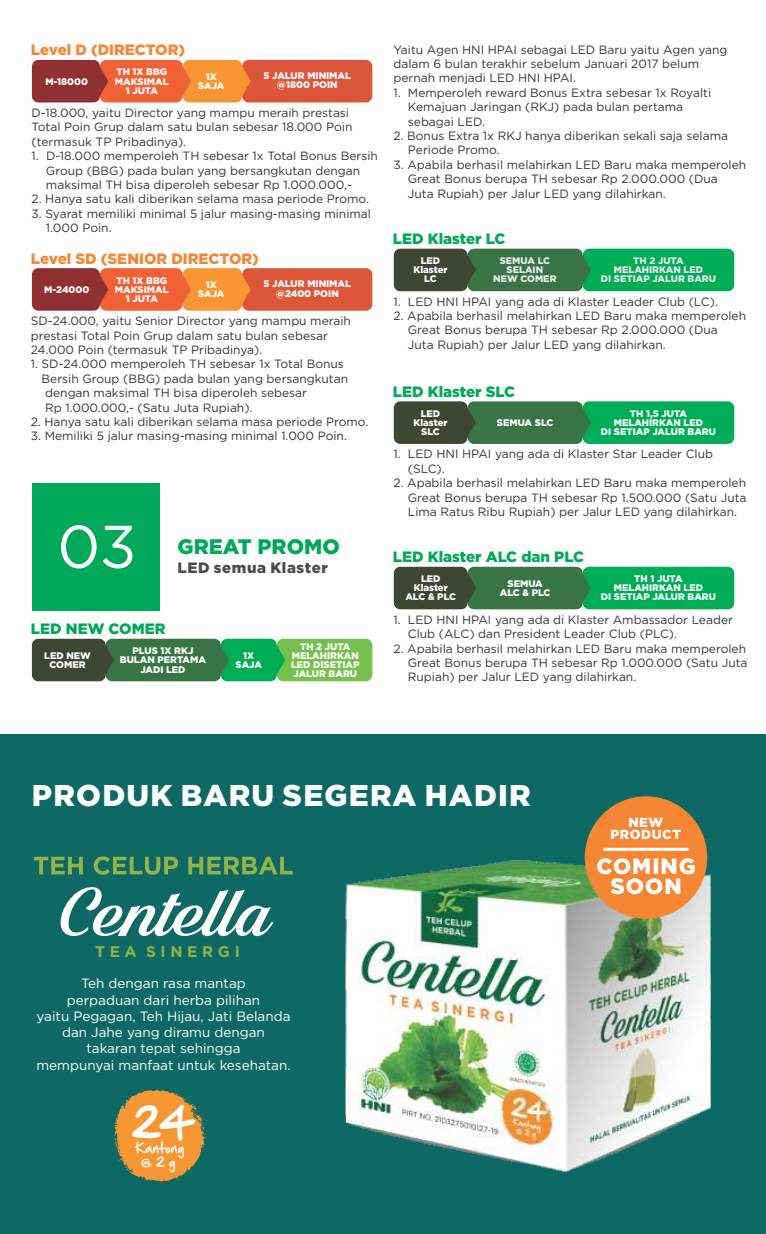
<style>
.page{position:relative;width:766px;height:1234px;background:#fff}
.page>*{position:absolute;margin:0;border:0;box-sizing:border-box;transform-origin:0 0}
.t1{font:60px "Gotham";color:#fefefe}
.t2{font:900 30px "Gotham";letter-spacing:.04em;color:#fefefe}
.t3{font:900 22.05px/19.8px "Gotham";letter-spacing:.04em;color:#fefefe;text-align:center}
.t4{font:900 21px "Gotham";color:#00a859}
.t5{font:700 15.45px "Gotham";letter-spacing:.3em;color:#93b249}
.t6{font:900 15px "Gotham";color:#00a859}
.t7{font:900 15px "Gotham";color:#f58634}
.t8{font:900 15px "Gotham";letter-spacing:.04em;color:#4b4b4d}
.t9{font:13.5px/16.2px "Gotham";color:#fefefe;text-align:center}
.t10{font:900 13.05px/11.7px "Gotham";letter-spacing:.04em;color:#fefefe;text-align:center}
.t11{font:12px/14.4px "Gotham";color:#373435}
.t12{font:900 9.45px/9.1px "Gotham";color:#fefefe;text-align:center}
.t13{font:900 9.45px/9.1px "Gotham";color:#e6e7e8;text-align:center}
</style>
<div class="page">
<div style="left:32px;top:483px;width:127px;height:127px;background:#00a859"></div>
<div style="left:32px;top:60px;width:68px;height:42px;background:#903032;border-radius:6px"></div>
<div style="left:100px;top:60px;width:83px;height:42px;background:#f16136;border-radius:6px"></div>
<div style="left:183px;top:60px;width:59px;height:42px;background:#f79633;border-radius:6px"></div>
<div style="left:242px;top:60px;width:130px;height:42px;background:#dc5639;border-radius:6px"></div>
<svg style="left:100px;top:67px;width:8px;height:29px"></svg>
<svg style="left:182px;top:66px;width:9px;height:30px"></svg>
<svg style="left:242px;top:66px;width:9px;height:30px"></svg>
<div style="left:32px;top:268px;width:68px;height:42px;background:#903032;border-radius:6px"></div>
<div style="left:100px;top:268px;width:83px;height:42px;background:#f16136;border-radius:6px"></div>
<div style="left:183px;top:268px;width:59px;height:42px;background:#f79633;border-radius:6px"></div>
<div style="left:242px;top:268px;width:130px;height:42px;background:#dc5639;border-radius:6px"></div>
<svg style="left:100px;top:275px;width:8px;height:29px"></svg>
<svg style="left:182px;top:275px;width:9px;height:29px"></svg>
<svg style="left:242px;top:275px;width:9px;height:29px"></svg>
<div style="left:106px;top:638px;width:115px;height:43px;background:#397446;border-radius:6px"></div>
<div style="left:221px;top:638px;width:56px;height:43px;background:#00ad57;border-radius:6px"></div>
<div style="left:277px;top:638px;width:95px;height:43px;background:#76c04e;border-radius:6px"></div>
<div style="left:32px;top:638px;width:74px;height:43px;background:#3d4731;border-radius:6px"></div>
<svg style="left:105px;top:645px;width:9px;height:29px"></svg>
<svg style="left:220px;top:645px;width:9px;height:29px"></svg>
<svg style="left:276px;top:645px;width:9px;height:29px"></svg>
<div style="left:582px;top:248px;width:152px;height:43px;background:#00ad57;border-radius:6px"></div>
<div style="left:467px;top:248px;width:115px;height:43px;background:#397446;border-radius:6px"></div>
<svg style="left:582px;top:255px;width:9px;height:29px"></svg>
<div style="left:393px;top:248px;width:74px;height:43px;background:#3d4731;border-radius:6px"></div>
<svg style="left:467px;top:255px;width:9px;height:29px"></svg>
<div style="left:582px;top:401px;width:152px;height:43px;background:#00ad57;border-radius:6px"></div>
<div style="left:467px;top:401px;width:115px;height:43px;background:#397446;border-radius:6px"></div>
<svg style="left:582px;top:408px;width:9px;height:29px"></svg>
<div style="left:393px;top:401px;width:74px;height:43px;background:#3d4731;border-radius:6px"></div>
<svg style="left:467px;top:408px;width:9px;height:29px"></svg>
<div style="left:582px;top:566px;width:152px;height:43px;background:#00ad57;border-radius:6px"></div>
<div style="left:467px;top:566px;width:115px;height:43px;background:#397446;border-radius:6px"></div>
<svg style="left:582px;top:573px;width:9px;height:29px"></svg>
<div style="left:393px;top:566px;width:74px;height:43px;background:#3d4731;border-radius:6px"></div>
<svg style="left:467px;top:573px;width:9px;height:29px"></svg>
<div style="left:0;top:734px;width:765px;height:499px;background:#0e6964"></div>
<img style="left:345px;top:857px;width:366px;height:315px">
<svg style="left:34px;top:856px;width:49px;height:18px"></svg>
<svg style="left:94px;top:856px;width:84px;height:18px"></svg>
<svg style="left:188px;top:856px;width:104px;height:18px"></svg>
<svg style="left:60px;top:887px;width:213px;height:48px"></svg>
<svg style="left:114px;top:1090px;width:92px;height:91px"></svg>
<div style="left:584px;top:796px;width:123px;height:122px;background:#f58634;border-radius:50%"></div>
<hr style="left:604px;top:847px;width:83px;height:3px;background:#fefefe">
<p class="t7" style="left:31px;top:43px;width:156px">Level D (DIRECTOR)</p>
<p class="t12" style="left:115px;top:68px;width:55px">TH 1X BBG<br>MAKSIMAL<br>1 JUTA</p>
<p class="t12" style="left:45px;top:77px;width:44px">M-18000</p>
<p class="t12" style="left:263px;top:72px;width:89px">5 JALUR MINIMAL @1800 POIN</p>
<p class="t12" style="left:198px;top:72px;width:28px">1X<br>SAJA</p>
<p class="t11" style="left:32px;top:106px;width:322px">D-18.000, yaitu Director yang mampu meraih prestasi<br>Total Poin Grup dalam satu bulan sebesar 18.000 Poin (termasuk TP Pribadinya).</p>
<p class="t11" style="left:46px;top:149px;width:333px;text-indent:-14px">1. D-18.000 memperoleh TH sebesar 1x Total Bonus Bersih<br>Group (BBG) pada bulan yang bersangkutan dengan maksimal TH bisa diperoleh sebesar Rp 1.000.000,-</p>
<p class="t11" style="left:32px;top:192px;width:339px">2. Hanya satu kali diberikan selama masa periode Promo.</p>
<p class="t11" style="left:46px;top:207px;width:326px;text-indent:-14px">3. Syarat memiliki minimal 5 jalur masing-masing minimal<br>1.000 Poin.</p>
<p class="t7" style="left:31px;top:252px;width:229px">Level SD (SENIOR DIRECTOR)</p>
<p class="t12" style="left:115px;top:276px;width:55px">TH 1X BBG<br>MAKSIMAL<br>1 JUTA</p>
<p class="t12" style="left:44px;top:285px;width:47px">M-24000</p>
<p class="t12" style="left:263px;top:280px;width:89px">5 JALUR MINIMAL @2400 POIN</p>
<p class="t12" style="left:198px;top:281px;width:28px">1X<br>SAJA</p>
<p class="t11" style="left:31px;top:314px;width:321px">SD-24.000, yaitu Senior Director yang mampu meraih prestasi Total Poin Grup dalam satu bulan sebesar<br>24.000 Poin (termasuk TP Pribadinya).</p>
<p class="t11" style="left:31px;top:357px;width:314px">1. SD-24.000 memperoleh TH sebesar 1x Total Bonus</p>
<p class="t11" style="left:42px;top:372px;width:308px">Bersih Group (BBG) pada bulan yang bersangkutan</p>
<p class="t11" style="left:45px;top:386px;width:263px">dengan maksimal TH bisa diperoleh sebesar</p>
<p class="t11" style="left:45px;top:400px;width:209px">Rp 1.000.000,- (Satu Juta Rupiah).</p>
<p class="t11" style="left:31px;top:415px;width:339px">2. Hanya satu kali diberikan selama masa periode Promo.</p>
<p class="t11" style="left:31px;top:429px;width:317px">3. Memiliki 5 jalur masing-masing minimal 1.000 Poin.</p>
<h1 class="t1" style="left:57px;top:519px;width:81px">03</h1>
<h3 class="t4" style="left:177px;top:537px;width:164px">GREAT PROMO</h3>
<p class="t8" style="left:177px;top:560px;width:152px">LED semua Klaster</p>
<p class="t6" style="left:31px;top:622px;width:136px">LED NEW COMER</p>
<p class="t12" style="left:44px;top:651px;width:48px">LED NEW<br>COMER</p>
<p class="t12" style="left:291px;top:642px;width:70px">TH 2 JUTA<br>MELAHIRKAN<br>LED DISETIAP<br>JALUR BARU</p>
<p class="t12" style="left:120px;top:646px;width:87px">PLUS 1X RKJ<br>BULAN PERTAMA<br>JADI LED</p>
<p class="t12" style="left:235px;top:651px;width:28px">1X<br>SAJA</p>
<p class="t11" style="left:393px;top:43px;width:335px">Yaitu Agen HNI HPAI sebagai LED Baru yaitu Agen yang dalam 6 bulan terakhir sebelum Januari 2017 belum pernah menjadi LED HNI HPAI.</p>
<p class="t11" style="left:408px;top:86px;width:305px;text-indent:-14px">1. Memperoleh reward Bonus Extra sebesar 1x Royalti<br>Kemajuan Jaringan (RKJ) pada bulan pertama sebagai LED.</p>
<p class="t11" style="left:408px;top:129px;width:321px;text-indent:-14px">2. Bonus Extra 1x RKJ hanya diberikan sekali saja selama<br>Periode Promo.</p>
<p class="t11" style="left:408px;top:158px;width:340px;text-indent:-14px">3. Apabila berhasil melahirkan LED Baru maka memperoleh<br>Great Bonus berupa TH sebesar Rp 2.000.000 (Dua<br>Juta Rupiah) per Jalur LED yang dilahirkan.</p>
<p class="t6" style="left:393px;top:232px;width:114px">LED Klaster LC</p>
<p class="t13" style="left:493px;top:257px;width:65px">SEMUA LC<br>SELAIN<br>NEW COMER</p>
<p class="t12" style="left:413px;top:256px;width:36px">LED<br>Klaster<br>LC</p>
<p class="t13" style="left:600px;top:257px;width:117px">TH 2 JUTA<br>MELAHIRKAN LED<br>DI SETIAP JALUR BARU</p>
<p class="t11" style="left:393px;top:295px;width:326px">1. LED HNI HPAI yang ada di Klaster Leader Club (LC).</p>
<p class="t11" style="left:408px;top:309px;width:339px;text-indent:-14px">2. Apabila berhasil melahirkan LED Baru maka memperoleh<br>Great Bonus berupa TH sebesar Rp 2.000.000 (Dua<br>Juta Rupiah) per Jalur LED yang dilahirkan.</p>
<p class="t6" style="left:393px;top:385px;width:124px">LED Klaster SLC</p>
<p class="t12" style="left:413px;top:409px;width:36px">LED<br>Klaster<br>SLC</p>
<p class="t12" style="left:600px;top:409px;width:117px">TH 1,5 JUTA<br>MELAHIRKAN LED<br>DI SETIAP JALUR BARU</p>
<p class="t12" style="left:496px;top:418px;width:58px">SEMUA SLC</p>
<p class="t11" style="left:408px;top:447px;width:306px;text-indent:-14px">1. LED HNI HPAI yang ada di Klaster Star Leader Club (SLC).</p>
<p class="t11" style="left:408px;top:476px;width:340px;text-align:justify;text-indent:-14px">2. Apabila berhasil melahirkan LED Baru maka memperoleh Great Bonus berupa TH sebesar Rp 1.500.000 (Satu Juta Lima Ratus Ribu Rupiah) per Jalur LED yang dilahirkan.</p>
<p class="t6" style="left:393px;top:550px;width:192px">LED Klaster ALC dan PLC</p>
<p class="t12" style="left:499px;top:579px;width:52px">SEMUA<br>ALC &amp; PLC</p>
<p class="t12" style="left:405px;top:574px;width:52px">LED<br>Klaster<br>ALC &amp; PLC</p>
<p class="t12" style="left:600px;top:574px;width:117px">TH 1 JUTA<br>MELAHIRKAN LED<br>DI SETIAP JALUR BARU</p>
<p class="t11" style="left:408px;top:612px;width:326px;text-indent:-14px">1. LED HNI HPAI yang ada di Klaster Ambassador Leader<br>Club (ALC) dan President Leader Club (PLC).</p>
<p class="t11" style="left:408px;top:641px;width:341px;text-indent:-14px">2. Apabila berhasil melahirkan LED Baru maka memperoleh<br>Great Bonus berupa TH sebesar Rp 1.000.000 (Satu Juta<br>Rupiah) per Jalur LED yang dilahirkan.</p>
<h2 class="t2" style="left:32px;top:782px;width:500px">PRODUK BARU SEGERA HADIR</h2>
<p class="t5" style="left:95px;top:944px;width:146px">TEA SINERGI</p>
<p class="t9" style="left:36px;top:976px;width:256px">Teh dengan rasa mantap<br>perpaduan dari herba pilihan<br>yaitu Pegagan, Teh Hijau, Jati Belanda dan Jahe yang diramu dengan takaran tepat sehingga<br>mempunyai manfaat untuk kesehatan.</p>
<p class="t10" style="left:610px;top:816px;width:72px">NEW<br>PRODUCT</p>
<h3 class="t3" style="left:596px;top:857px;width:101px">COMING<br>SOON</h3>
</div>
